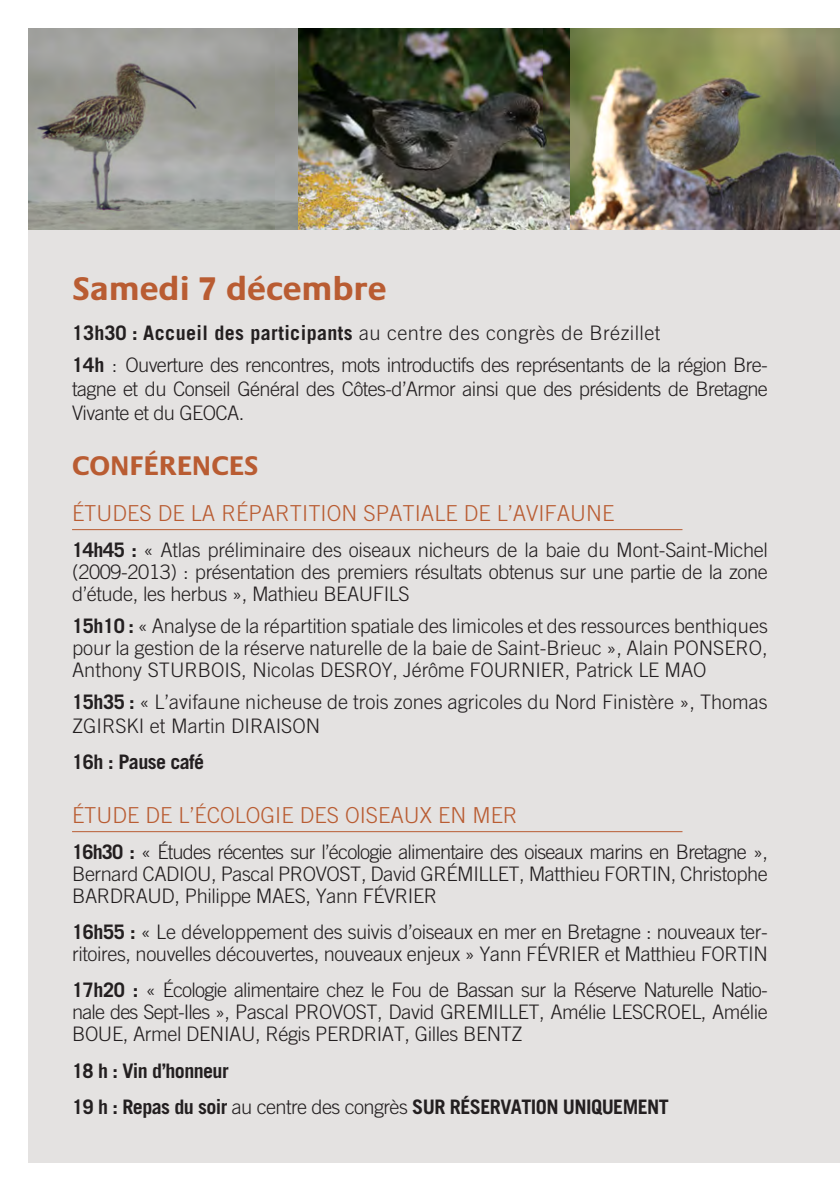
<style>
.page{position:relative;width:840px;height:1191px;background:#fff}
.page>*{position:absolute;margin:0;border:0;box-sizing:border-box;transform-origin:0 0}
.t1{font:700 34px "Praxis";color:#b95c32}
.t2{font:700 28px "Praxis";color:#b95c32}
.t3{font:300 22px "Trade Gothic";color:#b95c32}
.t4{font:300 20px/22px "Trade Gothic";letter-spacing:-.02em;color:#231f20;text-align:justify}
.t5{font:300 20px/24px "Trade Gothic";color:#231f20}
.t6{font:700 20px "Trade Gothic";letter-spacing:-.03em;color:#231f20}
.t7{font:300 20px "Trade Gothic";letter-spacing:.02em;color:#231f20}
.s1{font-weight:700}
.s2{font-weight:300}
</style>
<div class="page">
<div style="left:28px;top:28px;width:811px;height:1134px;background:#e4e2e1"></div>
<img style="left:29px;top:28px;width:810px;height:201px">
<hr style="left:72px;top:529px;width:610px;height:1px;background:#b95c32">
<hr style="left:72px;top:831px;width:610px;height:1px;background:#b95c32">
<p class="t1" style="left:72px;top:270px;width:316px">Samedi 7 décembre</p>
<p class="t7" style="left:72px;top:321px;width:589px"><span class="s1">13h30 : Accueil des participants</span> au centre des congrès de Brézillet</p>
<p class="t4" style="left:72px;top:352px;width:697px;line-height:24px"><span class="s1">14h</span> : Ouverture des rencontres, mots introductifs des représentants de la région Bre&shy;tagne et du Conseil Général des Côtes-d’Armor ainsi que des présidents de Bretagne Vivante et du GEOCA.</p>
<p class="t2" style="left:72px;top:451px;width:188px">CONFÉRENCES</p>
<p class="t3" style="left:72px;top:500px;width:543px">ÉTUDES DE LA RÉPARTITION SPATIALE DE L’AVIFAUNE</p>
<p class="t4" style="left:72px;top:539px;width:697px"><span class="s1">14h45 :</span> « Atlas préliminaire des oiseaux nicheurs de la baie du Mont-Saint-Michel (2009-2013) : présentation des premiers résultats obtenus sur une partie de la zone d’étude, les herbus », Mathieu BEAUFILS</p>
<p class="t4" style="left:72px;top:615px;width:697px"><span class="s1">15h10 :</span> « Analyse de la répartition spatiale des limicoles et des ressources benthiques pour la gestion de la réserve naturelle de la baie de Saint-Brieuc », Alain PONSERO, Anthony STURBOIS, Nicolas DESROY, Jérôme FOURNIER, Patrick LE MAO</p>
<p class="t5" style="left:72px;top:690px;width:697px"><span class="s1">15h35 :</span> « L’avifaune nicheuse de trois zones agricoles du Nord Finistère », Thomas<br>ZGIRSKI et Martin DIRAISON</p>
<p class="t6" style="left:72px;top:750px;width:134px">16h : Pause café</p>
<p class="t3" style="left:72px;top:802px;width:447px">ÉTUDE DE L’ÉCOLOGIE DES OISEAUX EN MER</p>
<p class="t4" style="left:72px;top:841px;width:697px"><span class="s1">16h30 :</span> « Études récentes sur l’écologie alimentaire des oiseaux marins en Bretagne », Bernard CADIOU, Pascal PROVOST, David GRÉMILLET, Matthieu FORTIN, Christophe BARDRAUD, Philippe MAES, Yann FÉVRIER</p>
<p class="t4" style="left:72px;top:921px;width:697px"><span class="s1">16h55 :</span> « Le développement des suivis d’oiseaux en mer en Bretagne : nouveaux ter&shy;ritoires, nouvelles découvertes, nouveaux enjeux » Yann FÉVRIER et Matthieu FORTIN</p>
<p class="t4" style="left:72px;top:979px;width:697px"><span class="s1">17h20 :</span> « Écologie alimentaire chez le Fou de Bassan sur la Réserve Naturelle Natio&shy;nale des Sept-Iles », Pascal PROVOST, David GREMILLET, Amélie LESCROEL, Amélie BOUE, Armel DENIAU, Régis PERDRIAT, Gilles BENTZ</p>
<p class="t6" style="left:72px;top:1058px;width:158px">18 h : Vin d’honneur</p>
<p class="t6" style="left:72px;top:1094px;width:598px">19 h : Repas du soir <span class="s2">au centre des congrès</span> SUR RÉSERVATION UNIQUEMENT</p>
</div>
